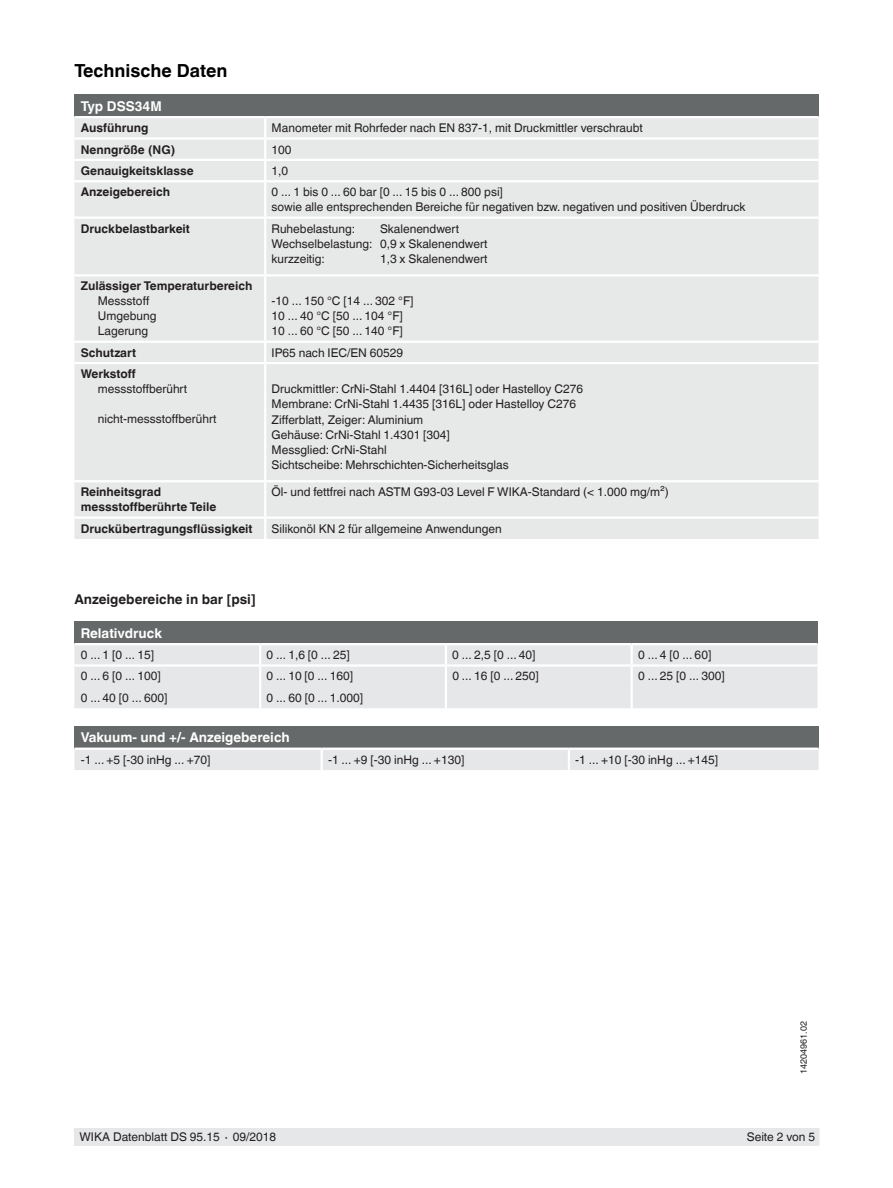
<style>
.page{position:relative;width:893px;height:1188px;background:#fff}
.page>*{position:absolute;margin:0;border:0;box-sizing:border-box;transform-origin:0 0}
.t1{font:700 18px "Helvetica World";color:#000}
.t2{font:700 13.5px "Helvetica World";color:#fff}
.t3{font:700 13.5px "Helvetica World";color:#231f20}
.t4{font:12px/15px "Helvetica World";color:#231f20}
.t5{font:700 12px/15px "Helvetica World";color:#231f20}
.t6{font:9px "Helvetica World";color:#231f20}
</style>
<div class="page">
<div style="left:75px;top:1128px;width:744px;height:17px;background:#e6e7e9"></div>
<div style="left:74px;top:95px;width:745px;height:22px;background:#666969"></div>
<div style="left:74px;top:118px;width:745px;height:421px;background:#e7e9e8"></div>
<hr style="left:74px;top:137px;width:191px;height:3px;background:#fff">
<hr style="left:265px;top:137px;width:554px;height:3px;background:#fff">
<hr style="left:74px;top:159px;width:191px;height:2px;background:#fff">
<hr style="left:74px;top:180px;width:191px;height:2px;background:#fff">
<hr style="left:74px;top:216px;width:191px;height:3px;background:#fff">
<hr style="left:74px;top:274px;width:191px;height:3px;background:#fff">
<hr style="left:74px;top:341px;width:191px;height:2px;background:#fff">
<hr style="left:74px;top:362px;width:191px;height:2px;background:#fff">
<hr style="left:74px;top:480px;width:191px;height:2px;background:#fff">
<hr style="left:74px;top:516px;width:191px;height:3px;background:#fff">
<hr style="left:74px;top:116px;width:191px;height:2px;background:#fff">
<hr style="left:265px;top:116px;width:554px;height:2px;background:#fff">
<hr style="left:264px;top:182px;width:2px;height:34px;background:#fff">
<hr style="left:264px;top:219px;width:2px;height:55px;background:#fff">
<hr style="left:264px;top:482px;width:2px;height:34px;background:#fff">
<hr style="left:265px;top:159px;width:554px;height:2px;background:#fff">
<svg style="left:264px;top:118px;width:2px;height:62px"></svg>
<hr style="left:265px;top:180px;width:554px;height:2px;background:#fff">
<hr style="left:265px;top:216px;width:554px;height:3px;background:#fff">
<hr style="left:265px;top:341px;width:554px;height:2px;background:#fff">
<svg style="left:264px;top:343px;width:2px;height:19px"></svg>
<hr style="left:265px;top:274px;width:554px;height:3px;background:#fff">
<hr style="left:264px;top:277px;width:2px;height:64px;background:#fff">
<hr style="left:265px;top:362px;width:554px;height:2px;background:#fff">
<hr style="left:264px;top:364px;width:2px;height:116px;background:#fff">
<hr style="left:265px;top:480px;width:554px;height:2px;background:#fff">
<hr style="left:265px;top:516px;width:554px;height:3px;background:#fff">
<hr style="left:264px;top:519px;width:2px;height:20px;background:#fff">
<div style="left:74px;top:622px;width:743px;height:22px;background:#666969"></div>
<div style="left:74px;top:645px;width:743px;height:63px;background:#e6e7e9"></div>
<hr style="left:74px;top:643px;width:186px;height:2px;background:#fff">
<hr style="left:260px;top:643px;width:186px;height:2px;background:#fff">
<svg style="left:259px;top:645px;width:2px;height:19px"></svg>
<hr style="left:446px;top:643px;width:186px;height:2px;background:#fff">
<svg style="left:445px;top:645px;width:2px;height:19px"></svg>
<hr style="left:632px;top:643px;width:185px;height:2px;background:#fff">
<svg style="left:631px;top:645px;width:2px;height:19px"></svg>
<hr style="left:74px;top:664px;width:186px;height:3px;background:#fff">
<hr style="left:260px;top:664px;width:186px;height:3px;background:#fff">
<hr style="left:259px;top:667px;width:2px;height:20px;background:#fff">
<hr style="left:446px;top:664px;width:186px;height:3px;background:#fff">
<hr style="left:445px;top:667px;width:2px;height:20px;background:#fff">
<hr style="left:632px;top:664px;width:185px;height:3px;background:#fff">
<hr style="left:631px;top:667px;width:2px;height:20px;background:#fff">
<hr style="left:259px;top:687px;width:2px;height:21px;background:#fff">
<hr style="left:445px;top:687px;width:2px;height:21px;background:#fff">
<hr style="left:631px;top:687px;width:2px;height:21px;background:#fff">
<div style="left:74px;top:726px;width:745px;height:23px;background:#666969"></div>
<div style="left:74px;top:750px;width:745px;height:20px;background:#e6e7e9"></div>
<hr style="left:321px;top:750px;width:2px;height:20px;background:#fff">
<hr style="left:568px;top:750px;width:2px;height:20px;background:#fff">
<hr style="left:74px;top:748px;width:248px;height:2px;background:#fff">
<hr style="left:322px;top:748px;width:247px;height:2px;background:#fff">
<hr style="left:569px;top:748px;width:250px;height:2px;background:#fff">
<h1 class="t1" style="left:74px;top:60px;width:155px">Technische Daten</h1>
<p class="t2" style="left:81px;top:98px;width:83px">Typ DSS34M</p>
<p class="t5" style="left:81px;top:120px;width:69px">Ausführung</p>
<p class="t4" style="left:272px;top:120px;width:373px">Manometer mit Rohrfeder nach EN 837-1, mit Druckmittler verschraubt</p>
<p class="t5" style="left:81px;top:142px;width:96px">Nenngröße (NG)</p>
<p class="t4" style="left:272px;top:142px;width:22px">100</p>
<p class="t5" style="left:81px;top:163px;width:114px">Genauigkeitsklasse</p>
<p class="t4" style="left:272px;top:163px;width:18px">1,0</p>
<p class="t5" style="left:81px;top:185px;width:91px">Anzeigebereich</p>
<p class="t4" style="left:272px;top:185px;width:475px">0 ... 1 bis 0 ... 60 bar [0 ... 15 bis 0 ... 800 psi]<br>sowie alle entsprechenden Bereiche für negativen bzw. negativen und positiven Überdruck</p>
<p class="t5" style="left:81px;top:221px;width:111px">Druckbelastbarkeit</p>
<p class="t4" style="left:272px;top:221px;width:85px">Ruhebelastung:</p>
<p class="t4" style="left:272px;top:221px;width:217px;text-indent:108px">Skalenendwert<br>Wechselbelastung: 0,9 x Skalenendwert kurzzeitig:</p>
<p class="t4" style="left:380px;top:251px;width:109px">1,3 x Skalenendwert</p>
<p class="t5" style="left:81px;top:279px;width:173px">Zulässiger Temperaturbereich</p>
<p class="t4" style="left:98px;top:294px;width:60px">Messstoff<br>Umgebung<br>Lagerung</p>
<p class="t4" style="left:272px;top:294px;width:143px">-10 ... 150 °C [14 ... 302 °F]<br>10 ... 40 °C [50 ... 104 °F]<br>10 ... 60 °C [50 ... 140 °F]</p>
<p class="t5" style="left:81px;top:345px;width:57px">Schutzart</p>
<p class="t4" style="left:272px;top:345px;width:133px">IP65 nach IEC/EN 60529</p>
<p class="t5" style="left:81px;top:366px;width:56px">Werkstoff</p>
<p class="t4" style="left:98px;top:381px;width:91px">messstoffberührt</p>
<p class="t4" style="left:98px;top:411px;width:120px">nicht-messstoffberührt</p>
<p class="t4" style="left:272px;top:381px;width:313px">Druckmittler: CrNi-Stahl 1.4404 [316L] oder Hastelloy C276<br>Membrane: CrNi-Stahl 1.4435 [316L] oder Hastelloy C276<br>Zifferblatt, Zeiger: Aluminium<br>Gehäuse: CrNi-Stahl 1.4301 [304]<br>Messglied: CrNi-Stahl<br>Sichtscheibe: Mehrschichten-Sicherheitsglas</p>
<p class="t5" style="left:81px;top:485px;width:137px">Reinheitsgrad messstoffberührte Teile</p>
<p class="t4" style="left:272px;top:485px;width:399px">Öl- und fettfrei nach ASTM G93-03 Level F WIKA-Standard (&lt; 1.000 mg/m²)</p>
<p class="t5" style="left:81px;top:521px;width:173px">Druckübertragungsflüssigkeit</p>
<p class="t4" style="left:272px;top:521px;width:232px">Silikonöl KN 2 für allgemeine Anwendungen</p>
<p class="t3" style="left:74px;top:591px;width:183px">Anzeigebereiche in bar [psi]</p>
<p class="t2" style="left:81px;top:625px;width:83px">Relativdruck</p>
<p class="t4" style="left:81px;top:647px;width:75px">0 ... 1 [0 ... 15]</p>
<p class="t4" style="left:267px;top:647px;width:85px">0 ... 1,6 [0 ... 25]</p>
<p class="t4" style="left:452px;top:647px;width:85px">0 ... 2,5 [0 ... 40]</p>
<p class="t4" style="left:638px;top:647px;width:75px">0 ... 4 [0 ... 60]</p>
<p class="t4" style="left:81px;top:669px;width:81px">0 ... 6 [0 ... 100]</p>
<p class="t4" style="left:267px;top:669px;width:88px">0 ... 10 [0 ... 160]</p>
<p class="t4" style="left:452px;top:669px;width:88px">0 ... 16 [0 ... 250]</p>
<p class="t4" style="left:638px;top:669px;width:88px">0 ... 25 [0 ... 300]</p>
<p class="t4" style="left:81px;top:690px;width:88px">0 ... 40 [0 ... 600]</p>
<p class="t4" style="left:267px;top:690px;width:98px">0 ... 60 [0 ... 1.000]</p>
<p class="t2" style="left:81px;top:730px;width:211px">Vakuum- und +/- Anzeigebereich</p>
<p class="t4" style="left:81px;top:752px;width:131px">-1 ... +5 [-30 inHg ... +70]</p>
<p class="t4" style="left:328px;top:752px;width:138px">-1 ... +9 [-30 inHg ... +130]</p>
<p class="t4" style="left:575px;top:752px;width:144px">-1 ... +10 [-30 inHg ... +145]</p>
<p class="t6" style="left:798px;top:1074px;width:54px;rotate:-90deg">14204961.02</p>
<p class="t4" style="left:80px;top:1130px;width:198px">WIKA Datenblatt DS 95.15 ∙ 09/2018</p>
<p class="t4" style="left:747px;top:1130px;width:70px">Seite 2 von 5</p>
</div>
